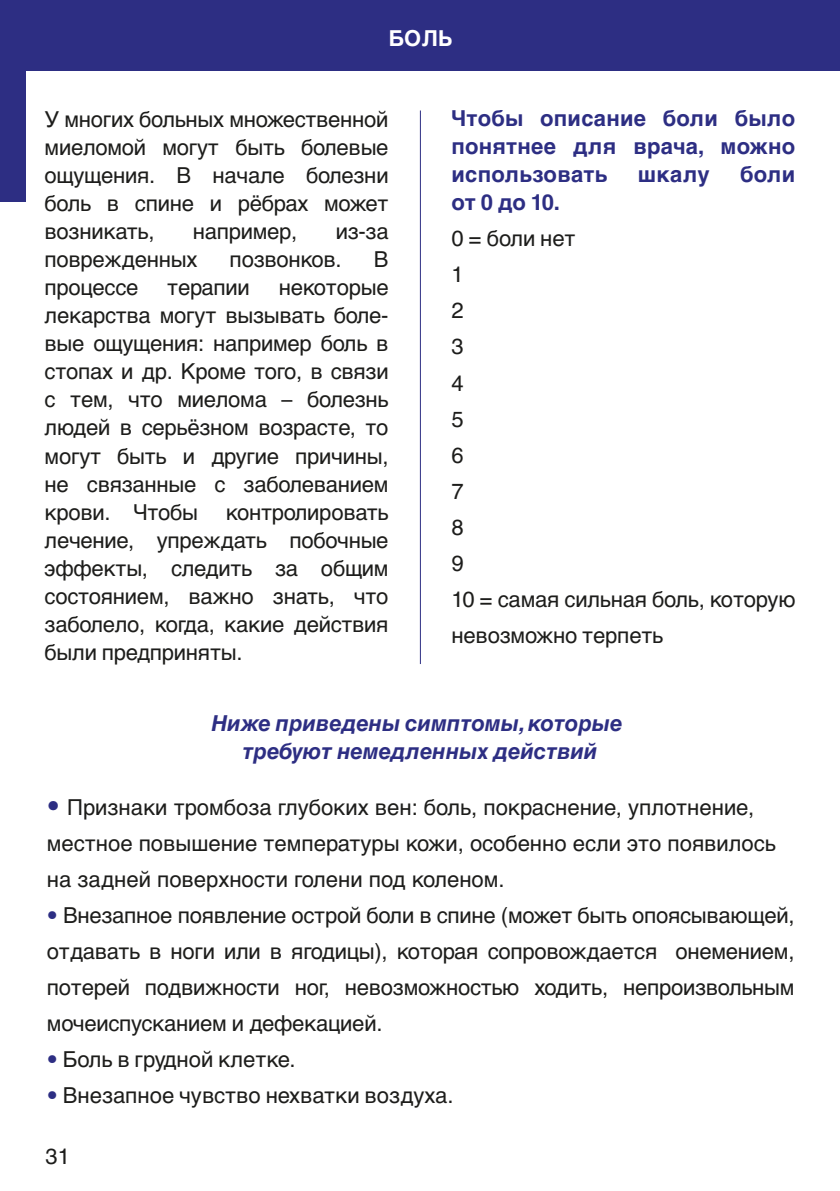
<style>
.page{position:relative;width:840px;height:1191px;background:#fff}
.page>*{position:absolute;margin:0;border:0;box-sizing:border-box;transform-origin:0 0}
.t1{font:22px/28px "Helvetica C";letter-spacing:-.01em;color:#1d1d1b;text-align:justify}
.t2{font:700 22px/28px "Helvetica C";letter-spacing:.01em;color:#2d2e83;text-align:justify}
.t3{font:italic 700 22px/28px "Helvetica C";color:#2d2e83;text-align:center}
.t4{font:700 22px "Helvetica C";color:#fff}
.s1{font-weight:700;font-style:italic;font-size:26px;color:#2d2e83}
.s2{color:#2d2e83}
</style>
<div class="page">
<hr style="left:420px;top:110px;width:1px;height:554px;background:#2d2e83">
<div style="left:0;top:0;width:839px;height:71px;background:#2d2e83"></div>
<div style="left:0;top:0;width:26px;height:201px;background:#2d2e83"></div>
<p class="t4" style="left:388px;top:26px;width:65px">БОЛЬ</p>
<p class="t1" style="left:45px;top:106px;width:345px">У многих больных множественной миеломой могут быть болевые ощущения. В начале болезни боль в спине и рёбрах может возникать,</p>
<p class="t1" style="left:193px;top:218px;width:106px">например,</p>
<p class="t1" style="left:335px;top:218px;width:54px">из-за</p>
<p class="t1" style="left:45px;top:246px;width:154px">поврежденных</p>
<p class="t1" style="left:229px;top:246px;width:113px">позвонков.</p>
<p class="t1" style="left:373px;top:246px;width:16px">В</p>
<p class="t1" style="left:45px;top:274px;width:95px">процессе</p>
<p class="t1" style="left:167px;top:274px;width:84px">терапии</p>
<p class="t1" style="left:45px;top:274px;width:345px;text-indent:234px">некоторые лекарства могут вызывать боле&shy;вые ощущения: например боль в стопах и др. Кроме того, в связи с тем, что миелома – болезнь людей в серьёзном возрасте, то могут быть и другие причины, не связанные с заболеванием крови. Чтобы</p>
<p class="t1" style="left:45px;top:498px;width:345px;text-indent:181px">контролировать лечение, упреждать побочные эффекты, следить за общим состоянием, важно знать, что заболело, когда, какие действия были предприняты.</p>
<p class="t2" style="left:451px;top:105px;width:345px">Чтобы описание боли было понятнее для врача, можно использовать</p>
<p class="t2" style="left:637px;top:161px;width:73px">шкалу</p>
<p class="t2" style="left:739px;top:161px;width:57px">боли</p>
<p class="t2" style="left:451px;top:189px;width:110px">от 0 до 10.</p>
<p class="t1" style="left:451px;top:221px;width:345px;line-height:36px;text-align:left">0 = боли нет<br>1<br>2<br>3<br>4<br>5<br>6<br>7<br>8<br>9<br>10 = самая сильная боль, которую невозможно терпеть</p>
<p class="t3" style="left:211px;top:709px;width:412px">Ниже приведены симптомы, которые требуют немедленных действий</p>
<p class="t1" style="left:47px;top:789px;width:729px;line-height:36px;text-align:left"><span class="s1">•</span> Признаки тромбоза глубоких вен: боль, покраснение, уплотнение, местное повышение температуры кожи, особенно если это появилось на задней поверхности голени под коленом.</p>
<p class="t1" style="left:47px;top:897px;width:748px;line-height:36px"><span class="s2">•</span> Внезапное появление острой боли в спине (может быть опоясывающей, отдавать в ноги или в ягодицы), которая сопровождается онемением, потерей подвижности ног, невозможностью ходить, непроизвольным мочеиспусканием и дефекацией.</p>
<p class="t1" style="left:47px;top:1045px;width:250px"><span class="s2">•</span> Боль в грудной клетке.</p>
<p class="t1" style="left:47px;top:1081px;width:408px"><span class="s2">•</span> Внезапное чувство нехватки воздуха.</p>
<p class="t1" style="left:46px;top:1142px;width:26px">31</p>
</div>
